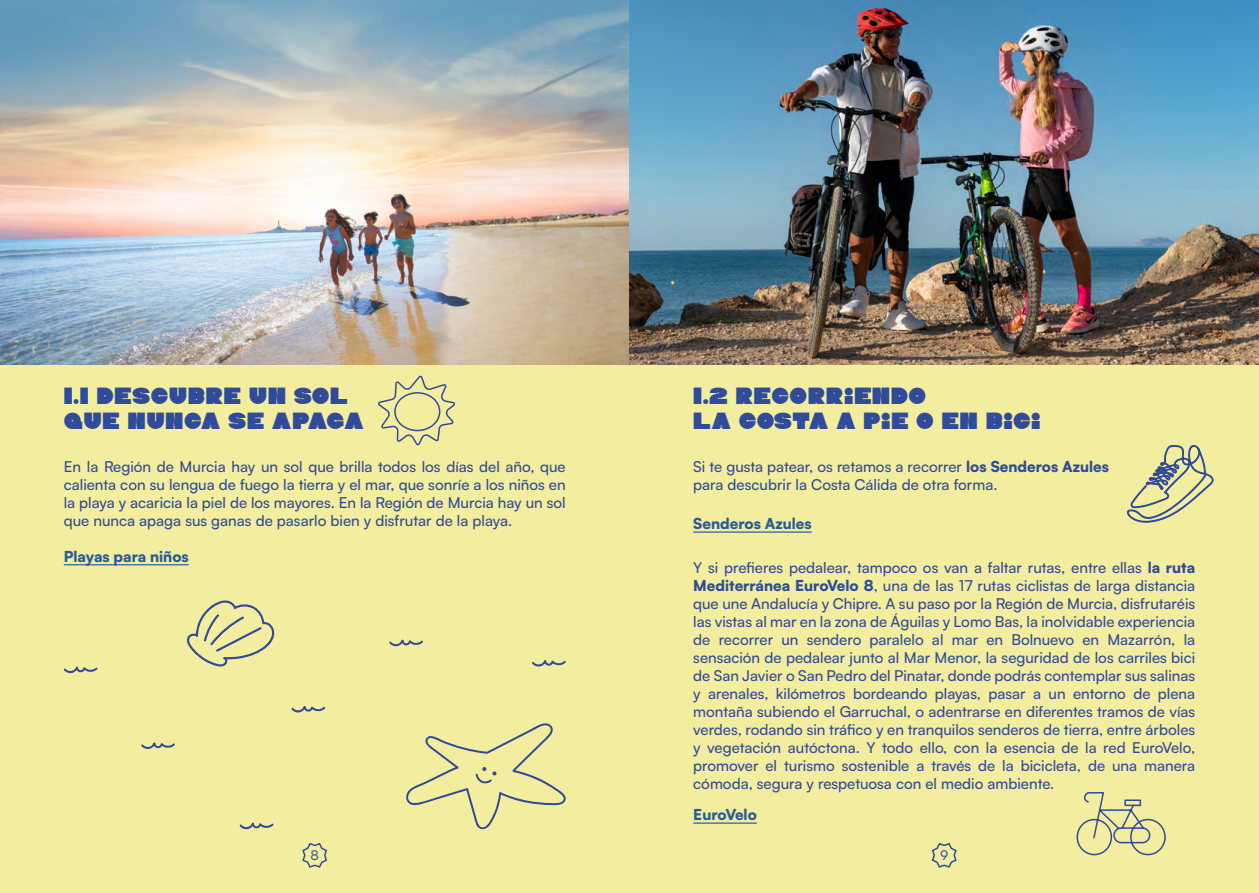
<style>
.page{position:relative;width:1259px;height:893px;background:#f3ee9f}
.page>*{position:absolute;margin:0;border:0;box-sizing:border-box;transform-origin:0 0}
.t1{font:22.5px/25.5px "Dida";letter-spacing:.02em;color:#304b99}
.t2{font:500 15px/18px "Satoshi";color:#304b99;text-align:justify}
.t3{font:900 15px "Satoshi";color:#275b9b}
.t4{font:500 13.5px "Satoshi";color:#4161ab}
.s1{font-weight:900}
</style>
<div class="page">
<img style="left:0;top:0;width:1259px;height:364px">
<hr style="left:64px;top:564px;width:125px;height:1px;background:#275b9b">
<svg style="left:406px;top:723px;width:160px;height:107px"></svg>
<svg style="left:302px;top:842px;width:26px;height:26px"></svg>
<svg style="left:931px;top:842px;width:26px;height:26px"></svg>
<svg style="left:378px;top:375px;width:77px;height:71px"></svg>
<svg style="left:187px;top:600px;width:88px;height:67px"></svg>
<svg style="left:63px;top:666px;width:35px;height:7px"></svg>
<svg style="left:291px;top:706px;width:35px;height:7px"></svg>
<svg style="left:239px;top:822px;width:35px;height:8px"></svg>
<svg style="left:532px;top:660px;width:34px;height:7px"></svg>
<svg style="left:389px;top:639px;width:34px;height:8px"></svg>
<svg style="left:141px;top:742px;width:34px;height:7px"></svg>
<hr style="left:693px;top:531px;width:118px;height:2px;background:#275b9b">
<hr style="left:693px;top:822px;width:64px;height:2px;background:#275b9b">
<svg style="left:1126px;top:445px;width:88px;height:78px"></svg>
<svg style="left:1076px;top:792px;width:90px;height:64px"></svg>
<h1 class="t1" style="left:64px;top:382px;width:302px">1.1 DESCUBRE UN SOL<br>QUE NUNCA SE APAGA</h1>
<p class="t2" style="left:64px;top:457px;width:503px">En la Región de Murcia hay un sol que brilla todos los días del año, que calienta con su lengua de fuego la tierra y el mar, que sonríe a los niños en la playa y acaricia la piel de los mayores. En la Región de Murcia hay un sol que nunca apaga sus ganas de pasarlo bien y disfrutar de la playa.</p>
<p class="t3" style="left:64px;top:545px;width:126px">Playas para niños</p>
<h1 class="t1" style="left:693px;top:382px;width:349px">1.2 RECORRIENDO<br>LA COSTA A PIE O EN BICI</h1>
<p class="t2" style="left:693px;top:457px;width:417px">Si te gusta patear, os retamos a recorrer <span class="s1">los Senderos Azules </span>para descubrir la Costa Cálida de otra forma.</p>
<p class="t3" style="left:693px;top:512px;width:120px">Senderos Azules</p>
<p class="t2" style="left:693px;top:557px;width:503px">Y si prefieres pedalear, tampoco os van a faltar rutas, entre ellas <span class="s1">la ruta Mediterránea EuroVelo 8</span>, una de las 17 rutas ciclistas de larga distancia que une Andalucía y Chipre. A su paso por la Región de Murcia, disfrutaréis las vistas al mar en la zona de Águilas y Lomo Bas, la inolvidable experiencia de recorrer un sendero paralelo al mar en Bolnuevo en Mazarrón, la sensación de pedalear junto al Mar Menor, la seguridad de los carriles bici de San Javier o San Pedro del Pinatar, donde podrás contemplar sus salinas y arenales, kilómetros bordeando playas, pasar a un entorno de plena montaña subiendo el Garruchal, o adentrarse en diferentes tramos de vías verdes, rodando sin tráfico y en tranquilos senderos de tierra, entre árboles y vegetación autóctona. Y todo ello, con la esencia de la red EuroVelo, promover el turismo sostenible a través de la bicicleta, de una manera cómoda, segura y respetuosa con el medio ambiente.</p>
<p class="t3" style="left:693px;top:803px;width:65px">EuroVelo</p>
<p class="t4" style="left:310px;top:846px;width:10px">8</p>
<p class="t4" style="left:940px;top:846px;width:10px">9</p>
</div>
